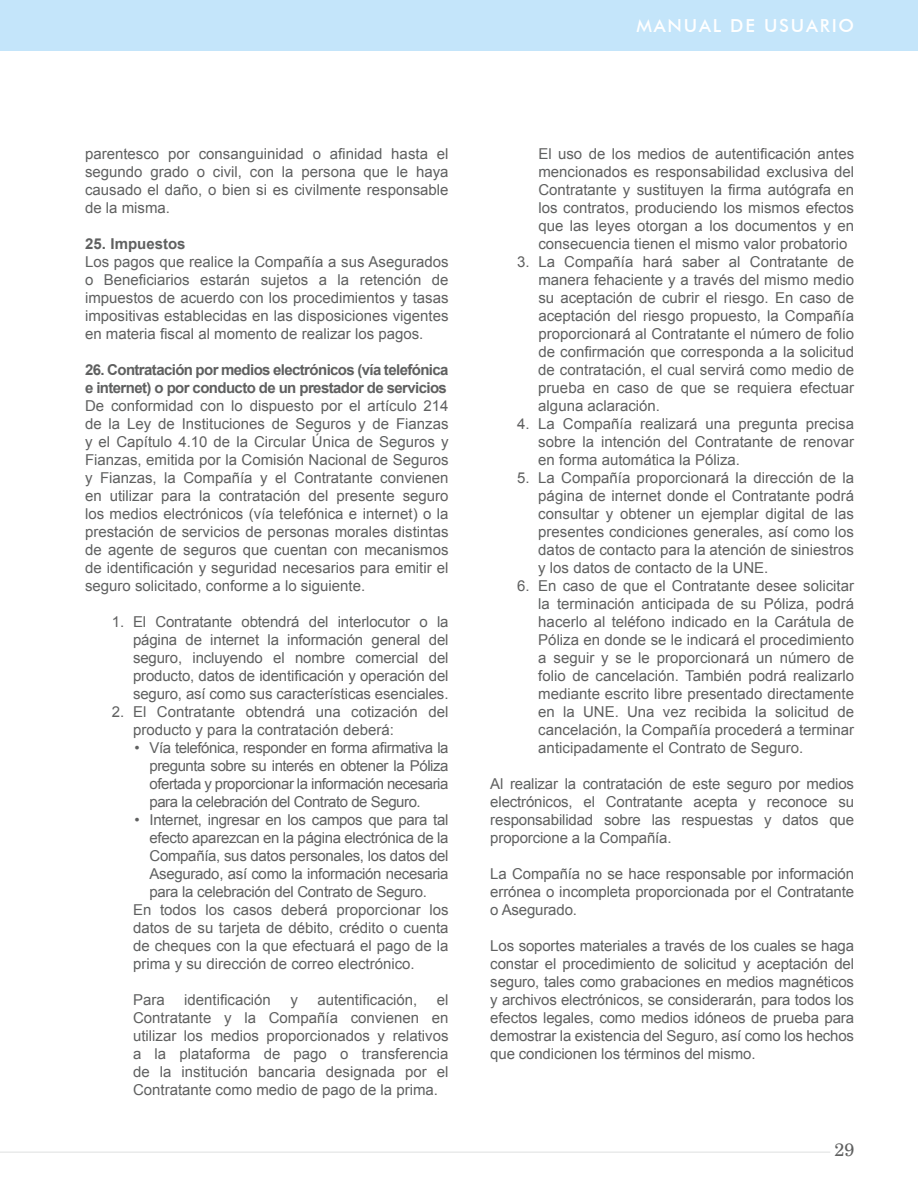
<style>
.page{position:relative;width:918px;height:1191px;background:#fff}
.page>*{position:absolute;margin:0;border:0;box-sizing:border-box;transform-origin:0 0}
.t1{font:500 18px "Futura BT";letter-spacing:.1em;color:#fff}
.t2{font:18px "Century Schoolbook BT";color:#5f6060}
.t3{font:15px/18px "Arial";color:#5f6060;text-align:justify}
.t4{font:15px "Arial";letter-spacing:-.02em;color:#5f6060}
.t5{font:700 15px/18px "Arial";letter-spacing:-.04em;color:#5f6060}
.t6{font:700 15px "Arial";color:#5f6060}
</style>
<div class="page">
<div style="left:0;top:0;width:918px;height:51px;background:#c4e5fa"></div>
<hr style="left:0;top:1151px;width:830px;height:2px;background:#e9eaea">
<p class="t1" style="left:637px;top:15px;width:219px">MANUAL DE USUARIO</p>
<p class="t3" style="left:85px;top:145px;width:365px">parentesco por consanguinidad o afinidad hasta el segundo grado o civil, con la persona que le haya causado el daño, o bien si es civilmente responsable de la misma.</p>
<p class="t6" style="left:85px;top:234px;width:102px">25. Impuestos</p>
<p class="t3" style="left:85px;top:253px;width:365px">Los pagos que realice la Compañía a sus Asegurados o Beneficiarios estarán sujetos a la retención de impuestos de acuerdo con los procedimientos y tasas impositivas establecidas en las disposiciones vigentes en materia fiscal al momento de realizar los pagos.</p>
<p class="t5" style="left:85px;top:361px;width:365px">26. Contratación por medios electrónicos (vía telefónica e internet) o por conducto de un prestador de servicios</p>
<p class="t3" style="left:85px;top:397px;width:365px">De conformidad con lo dispuesto por el artículo 214 de la Ley de Instituciones de Seguros y de Fianzas y el Capítulo 4.10 de la Circular Única de Seguros y Fianzas, emitida por la Comisión Nacional de Seguros y Fianzas, la Compañía y el Contratante convienen en utilizar para la contratación del presente seguro los medios electrónicos (vía telefónica e internet) o la prestación de servicios de personas morales distintas de agente de seguros que cuentan con mecanismos de identificación y seguridad necesarios para emitir el seguro solicitado, conforme a lo siguiente.</p>
<p class="t3" style="left:133px;top:613px;width:317px;text-indent:-21px">1. El Contratante obtendrá del interlocutor o la página de internet la información general del seguro, incluyendo el nombre comercial del producto, datos de identificación y operación del seguro, así como sus características esenciales.</p>
<p class="t3" style="left:133px;top:703px;width:317px;text-indent:-21px">2. El Contratante obtendrá una cotización del producto y para la contratación deberá:</p>
<p class="t3" style="left:150px;top:739px;width:301px;text-indent:-15px">• Vía telefónica, responder en forma afirmativa la pregunta sobre su interés en obtener la Póliza ofertada y proporcionar la información necesaria para la celebración del Contrato de Seguro.</p>
<p class="t4" style="left:135px;top:810px;width:316px">• Internet, ingresar en los campos que para tal</p>
<p class="t4" style="left:150px;top:828px;width:300px">efecto aparezcan en la página electrónica de la</p>
<p class="t4" style="left:150px;top:846px;width:300px">Compañía, sus datos personales, los datos del</p>
<p class="t4" style="left:150px;top:864px;width:301px">Asegurado, así como la información necesaria</p>
<p class="t4" style="left:150px;top:882px;width:279px">para la celebración del Contrato de Seguro.</p>
<p class="t3" style="left:133px;top:901px;width:317px">En todos los casos deberá proporcionar los</p>
<p class="t3" style="left:133px;top:919px;width:317px">datos de su tarjeta de débito, crédito o cuenta</p>
<p class="t3" style="left:133px;top:937px;width:317px">de cheques con la que efectuará el pago de la</p>
<p class="t3" style="left:133px;top:955px;width:283px">prima y su dirección de correo electrónico.</p>
<p class="t3" style="left:133px;top:991px;width:33px">Para</p>
<p class="t3" style="left:184px;top:991px;width:88px">identificación</p>
<p class="t3" style="left:290px;top:991px;width:9px">y</p>
<p class="t3" style="left:317px;top:991px;width:102px">autentificación,</p>
<p class="t3" style="left:133px;top:991px;width:317px;text-indent:304px">el Contratante y la Compañía convienen en utilizar los medios proporcionados y relativos a la plataforma de pago o transferencia de la institución bancaria designada por el Contratante como medio de pago de la prima.</p>
<p class="t3" style="left:538px;top:145px;width:317px">El uso de los medios de autentificación antes mencionados es responsabilidad exclusiva del Contratante y sustituyen la firma autógrafa en los contratos, produciendo los mismos efectos que las leyes otorgan a los documentos y en consecuencia tienen el mismo valor probatorio</p>
<p class="t3" style="left:538px;top:253px;width:317px;text-indent:-21px">3. La Compañía hará saber al Contratante de manera fehaciente y a través del mismo medio su aceptación de cubrir el riesgo. En caso de aceptación del riesgo propuesto, la Compañía proporcionará al Contratante el número de folio de confirmación que corresponda a la solicitud de contratación, el cual servirá como medio de prueba en caso de que se requiera efectuar alguna aclaración.</p>
<p class="t3" style="left:538px;top:415px;width:317px;text-indent:-21px">4. La Compañía realizará una pregunta precisa sobre la intención del Contratante de renovar en forma automática la Póliza.</p>
<p class="t3" style="left:538px;top:469px;width:317px;text-indent:-21px">5. La Compañía proporcionará la dirección de la página de internet donde el Contratante podrá consultar y obtener un ejemplar digital de las presentes condiciones generales, así como los datos de contacto para la atención de siniestros y los datos de contacto de la UNE.</p>
<p class="t3" style="left:538px;top:577px;width:317px;text-indent:-21px">6. En caso de que el Contratante desee solicitar la terminación anticipada de su Póliza, podrá hacerlo al teléfono indicado en la Carátula de Póliza en donde se le indicará el procedimiento a seguir y se le proporcionará un número de folio de cancelación. También podrá realizarlo mediante escrito libre presentado directamente en la UNE. Una vez recibida la solicitud de cancelación, la Compañía procederá a terminar anticipadamente el Contrato de Seguro.</p>
<p class="t3" style="left:490px;top:775px;width:365px">Al realizar la contratación de este seguro por medios electrónicos, el Contratante acepta y reconoce su responsabilidad sobre las respuestas y datos que proporcione a la Compañía.</p>
<p class="t3" style="left:490px;top:865px;width:365px">La Compañía no se hace responsable por información errónea o incompleta proporcionada por el Contratante o Asegurado.</p>
<p class="t3" style="left:490px;top:937px;width:365px">Los soportes materiales a través de los cuales se haga constar el procedimiento de solicitud y aceptación del seguro, tales como grabaciones en medios magnéticos y archivos electrónicos, se considerarán, para todos los efectos legales, como medios idóneos de prueba para demostrar la existencia del Seguro, así como los hechos que condicionen los términos del mismo.</p>
<p class="t2" style="left:835px;top:1138px;width:21px">29</p>
</div>
